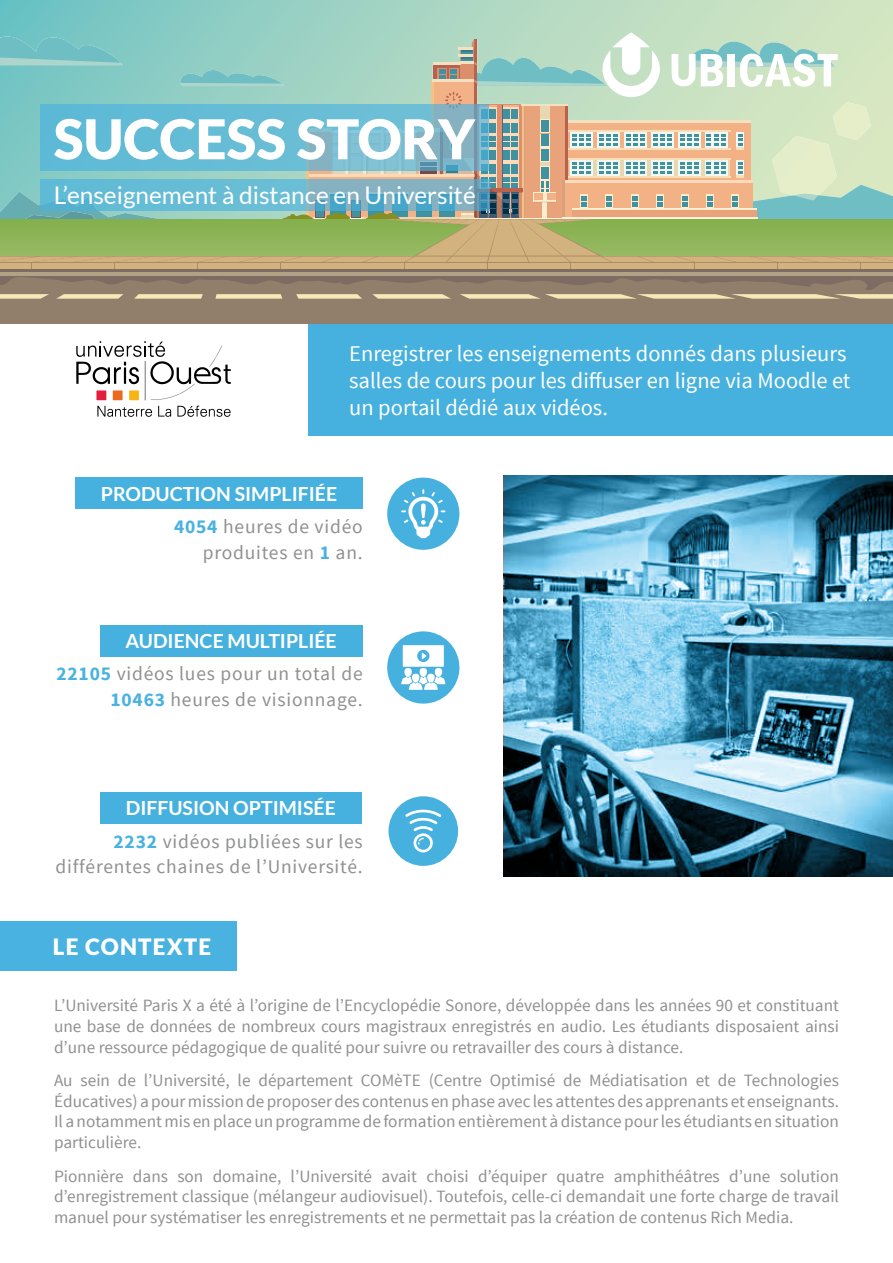
<style>
.page{position:relative;width:893px;height:1263px;background:#fff}
.page>*{position:absolute;margin:0;border:0;box-sizing:border-box;transform-origin:0 0}
.t1{font:900 54.9px "Lato";color:#fff}
.t2{font:24.45px "Lato";color:#fff}
.t3{font:22.5px/27px "Source Sans Pro";color:#fff}
.t4{font:900 22.5px "Lato";letter-spacing:.05em;color:#fff}
.t5{font:19.5px/25.5px "Source Sans Pro";letter-spacing:.04em;color:#8f9091;text-align:right}
.t6{font:700 19.5px "Lato";color:#fff}
.t7{font:17.25px/20.7px "Source Sans Pro";color:#8f9091;text-align:justify}
.s1{font-weight:700;color:#49b2e0}
</style>
<div class="page">
<svg style="left:0;top:0;width:893px;height:32px;background:#a6d5c3"></svg>
<div style="left:0;top:269px;width:893px;height:55px;background:#917e6b"></div>
<svg style="left:0;top:269px;width:893px;height:30px"></svg>
<div style="left:0;top:240px;width:893px;height:29px;background:#ac8863"></div>
<div style="left:861px;top:263px;width:32px;height:6px;background:#d2b27f"></div>
<div style="left:819px;top:263px;width:41px;height:6px;background:#d2b27f"></div>
<div style="left:778px;top:263px;width:40px;height:6px;background:#d2b27f"></div>
<div style="left:737px;top:263px;width:40px;height:6px;background:#d2b27f"></div>
<div style="left:695px;top:263px;width:41px;height:6px;background:#d2b27f"></div>
<div style="left:654px;top:263px;width:40px;height:6px;background:#d2b27f"></div>
<div style="left:612px;top:263px;width:41px;height:6px;background:#d2b27f"></div>
<div style="left:571px;top:263px;width:40px;height:6px;background:#d2b27f"></div>
<div style="left:529px;top:263px;width:41px;height:6px;background:#d2b27f"></div>
<div style="left:488px;top:263px;width:40px;height:6px;background:#d2b27f"></div>
<div style="left:447px;top:263px;width:40px;height:6px;background:#d2b27f"></div>
<div style="left:405px;top:263px;width:41px;height:6px;background:#d2b27f"></div>
<div style="left:364px;top:263px;width:40px;height:6px;background:#d2b27f"></div>
<div style="left:322px;top:263px;width:41px;height:6px;background:#d2b27f"></div>
<div style="left:281px;top:263px;width:40px;height:6px;background:#d2b27f"></div>
<div style="left:239px;top:263px;width:41px;height:6px;background:#d2b27f"></div>
<div style="left:198px;top:263px;width:40px;height:6px;background:#d2b27f"></div>
<div style="left:156px;top:263px;width:41px;height:6px;background:#d2b27f"></div>
<div style="left:115px;top:263px;width:41px;height:6px;background:#d2b27f"></div>
<div style="left:74px;top:263px;width:40px;height:6px;background:#d2b27f"></div>
<div style="left:32px;top:263px;width:41px;height:6px;background:#d2b27f"></div>
<div style="left:0;top:263px;width:31px;height:6px;background:#d2b27f"></div>
<svg style="left:0;top:32px;width:893px;height:230px;background:#afc7a5"></svg>
<div style="left:308px;top:324px;width:585px;height:112px;background:#46b1df"></div>
<svg style="left:40px;top:179px;width:449px;height:31px;background:#69b5cd"></svg>
<svg style="left:40px;top:104px;width:449px;height:66px;background:#6bbad1"></svg>
<div style="left:0;top:922px;width:237px;height:49px;background:#49b2e0"></div>
<div style="left:75px;top:478px;width:288px;height:31px;background:#46b1df"></div>
<div style="left:100px;top:792px;width:261px;height:31px;background:#46b1df"></div>
<svg style="left:158px;top:406px;width:13px;height:11px"></svg>
<svg style="left:97px;top:406px;width:55px;height:11px"></svg>
<svg style="left:76px;top:341px;width:155px;height:59px"></svg>
<svg style="left:177px;top:406px;width:54px;height:11px"></svg>
<div style="left:100px;top:625px;width:262px;height:31px;background:#46b1df"></div>
<svg style="left:385px;top:629px;width:77px;height:77px;background:#5fbbe3"></svg>
<div style="left:383px;top:627px;width:81px;height:81px;border:4px solid #fff;border-radius:50%"></div>
<div style="left:404px;top:668px;width:8px;height:9px;background:#fff;border-radius:4px"></div>
<div style="left:420px;top:668px;width:7px;height:9px;background:#fff;border-radius:4px"></div>
<div style="left:435px;top:668px;width:7px;height:9px;background:#fff;border-radius:4px"></div>
<div style="left:412px;top:674px;width:7px;height:8px;background:#fff;border-radius:4px"></div>
<svg style="left:400px;top:676px;width:46px;height:14px"></svg>
<div style="left:427px;top:674px;width:8px;height:8px;background:#fff;border-radius:4px"></div>
<svg style="left:403px;top:645px;width:41px;height:22px"></svg>
<svg style="left:385px;top:475px;width:77px;height:77px;background:#63bde4"></svg>
<div style="left:383px;top:473px;width:81px;height:81px;border:4px solid #fff;border-radius:50%"></div>
<svg style="left:401px;top:489px;width:44px;height:49px"></svg>
<div style="left:388px;top:796px;width:70px;height:70px;background:#46b1df;border-radius:50%"></div>
<svg style="left:405px;top:810px;width:36px;height:42px"></svg>
<svg style="left:504px;top:475px;width:389px;height:402px;background:#548faa"></svg>
<h1 class="t1" style="left:54px;top:107px;width:423px">SUCCESS STORY</h1>
<h2 class="t2" style="left:54px;top:182px;width:423px">L’enseignement à distance en Université</h2>
<h3 class="t3" style="left:349px;top:341px;width:503px">Enregistrer les enseignements donnés dans plusieurs salles de cours pour les diffuser en ligne via Moodle et un portail dédié aux vidéos.</h3>
<p class="t6" style="left:101px;top:483px;width:238px">PRODUCTION SIMPLIFIÉE</p>
<p class="t5" style="left:174px;top:514px;width:190px"><span class="s1">4054</span> heures de vidéo produites en <span class="s1">1</span> an.</p>
<p class="t6" style="left:125px;top:630px;width:213px">AUDIENCE MULTIPLIÉE</p>
<p class="t5" style="left:56px;top:662px;width:308px"><span class="s1">22105</span> vidéos lues pour un total de<br><span class="s1">10463</span> heures de visionnage.</p>
<p class="t6" style="left:126px;top:797px;width:211px">DIFFUSION OPTIMISÉE</p>
<p class="t5" style="left:56px;top:829px;width:309px"><span class="s1">2232</span> vidéos publiées sur les différentes chaines de l’Université.</p>
<h3 class="t4" style="left:53px;top:934px;width:160px">LE CONTEXTE</h3>
<p class="t7" style="left:54px;top:995px;width:786px">L’Université Paris X a été à l’origine de l’Encyclopédie Sonore, développée dans les années 90 et constituant une base de données de nombreux cours magistraux enregistrés en audio. Les étudiants disposaient ainsi d’une ressource pédagogique de qualité pour suivre ou retravailler des cours à distance.</p>
<p class="t7" style="left:54px;top:1070px;width:786px">Au sein de l’Université, le département COMèTE (Centre Optimisé de Médiatisation et de Technologies Éducatives) a pour mission de proposer des contenus en phase avec les attentes des apprenants et enseignants.<br>Il a notamment mis en place un programme de formation entièrement à distance pour les étudiants en situation particulière.</p>
<p class="t7" style="left:54px;top:1166px;width:786px">Pionnière dans son domaine, l’Université avait choisi d’équiper quatre amphithéâtres d’une solution d’enregistrement classique (mélangeur audiovisuel). Toutefois, celle-ci demandait une forte charge de travail manuel pour systématiser les enregistrements et ne permettait pas la création de contenus Rich Media.</p>
</div>
